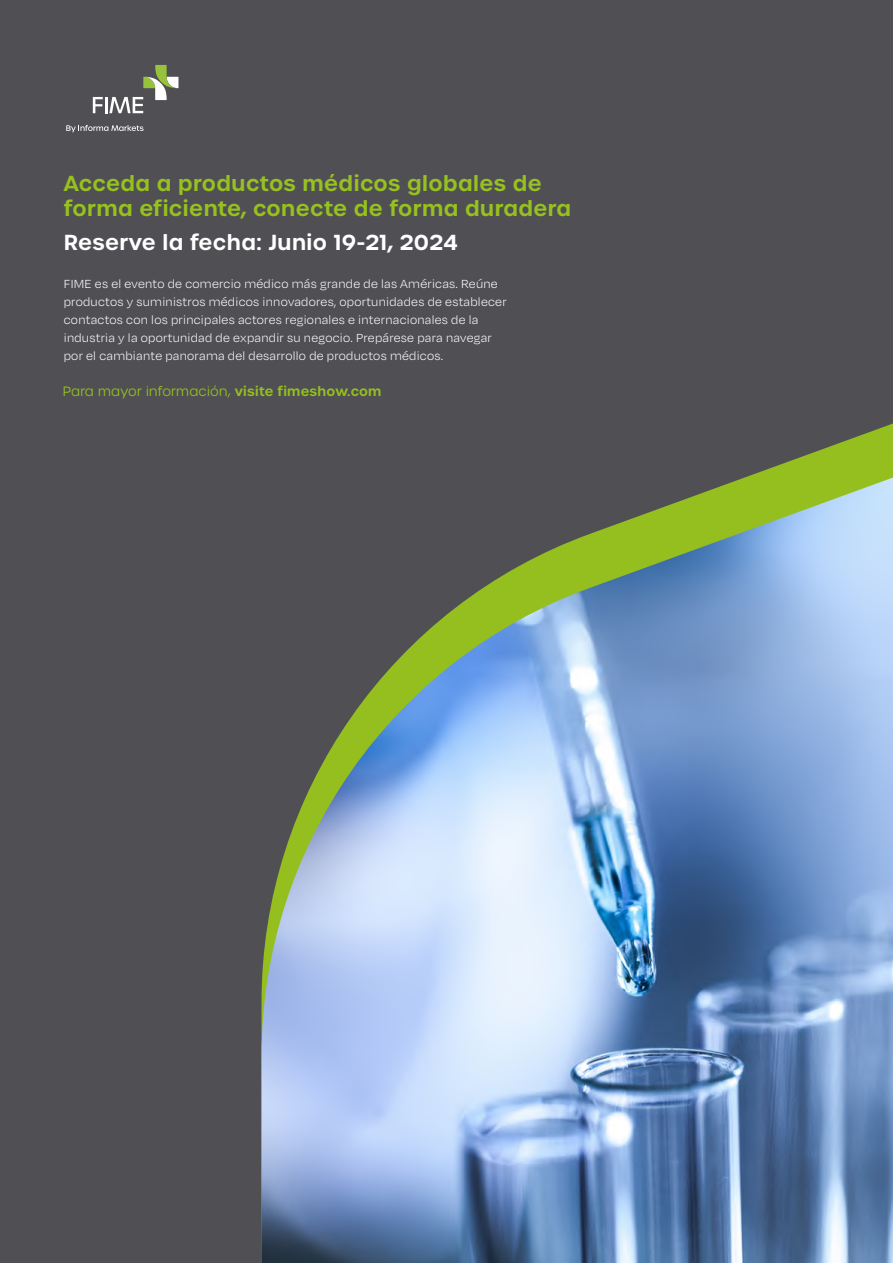
<style>
.page{position:relative;width:893px;height:1263px;background:#504f53}
.page>*{position:absolute;margin:0;border:0;box-sizing:border-box;transform-origin:0 0}
.t1{font:600 21px/25.5px "Urbane";letter-spacing:.02em;color:#96c11f}
.t2{font:600 21px "Urbane";letter-spacing:.02em;color:#fff}
.t3{font:300 13.5px/18px "Degular";letter-spacing:.02em;color:#fff}
.t4{font:300 13.05px "Urbane";letter-spacing:.02em;color:#94bf1f}
.s1{font-weight:600}
</style>
<div class="page">
<svg style="left:746px;top:423px;width:147px;height:54px"></svg>
<img style="left:261px;top:477px;width:632px;height:786px">
<svg style="left:66px;top:125px;width:78px;height:7px"></svg>
<svg style="left:93px;top:65px;width:85px;height:48px"></svg>
<h1 class="t1" style="left:64px;top:170px;width:509px">Acceda a productos médicos globales de forma eficiente, conecte de forma duradera</h1>
<h1 class="t2" style="left:64px;top:228px;width:395px">Reserve la fecha: Junio 19-21, 2024</h1>
<p class="t3" style="left:64px;top:274px;width:444px">FIME es el evento de comercio médico más grande de las Américas. Reúne productos y suministros médicos innovadores, oportunidades de establecer contactos con los principales actores regionales e internacionales de la industria lay oportunidad de expandir su negocio. Prepárese para navegar por el cambiante panorama del desarrollo de productos médicos.</p>
<p class="t4" style="left:63px;top:383px;width:320px">Para mayor información, <span class="s1">visite fimeshow.com</span></p>
</div>
